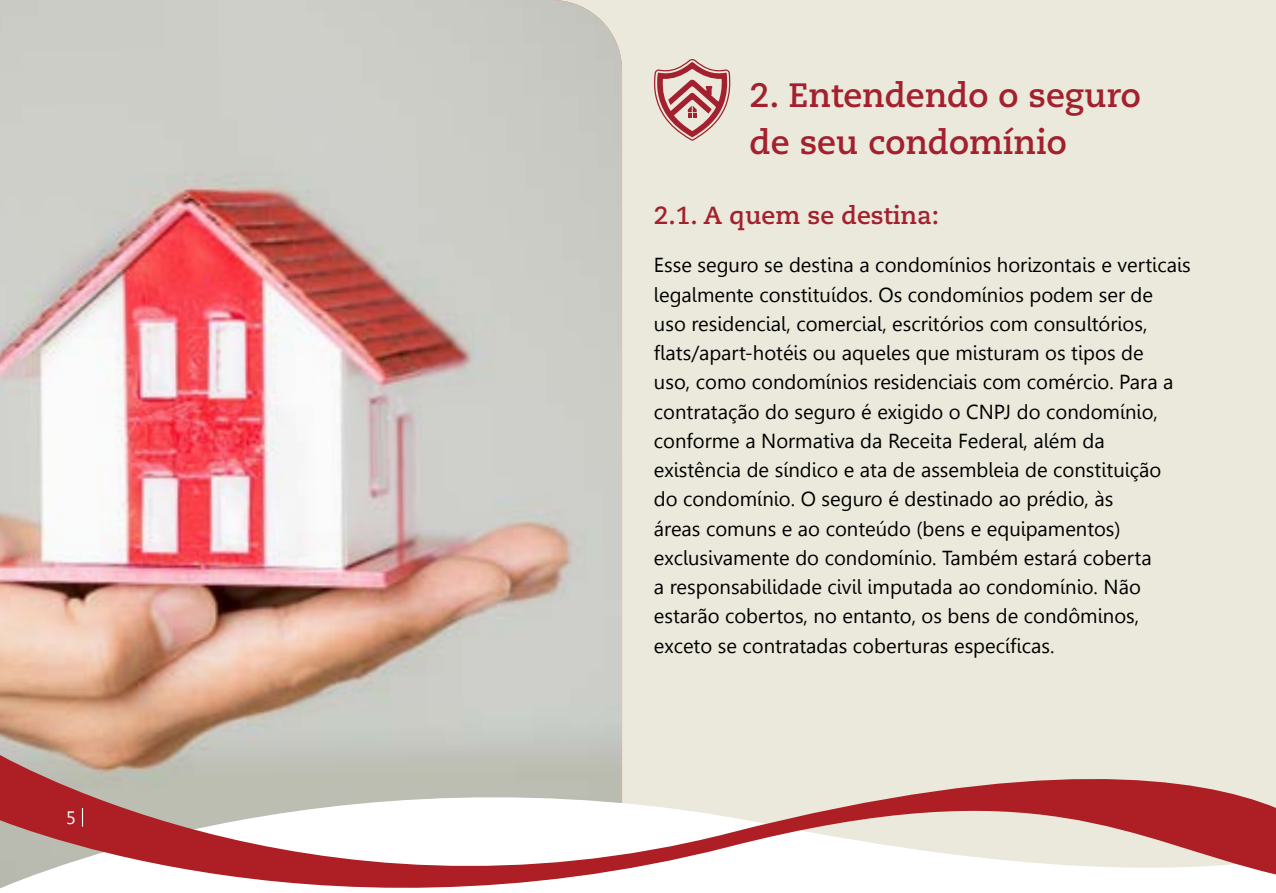
<style>
.page{position:relative;width:1276px;height:893px;background:#ebe9db}
.page>*{position:absolute;margin:0;border:0;box-sizing:border-box;transform-origin:0 0}
.t1{font:700 33.75px/47.2px "Caecilia LT Std";color:#a3212e}
.t2{font:700 24.75px "Caecilia LT Std";color:#a3212e}
.t3{font:20.25px/29.2px "Leelawadee";color:#000}
.t4{font:18px "Leelawadee";color:#fff}
</style>
<div class="page">
<svg style="left:653px;top:59px;width:78px;height:82px"></svg>
<img style="left:0;top:0;width:622px;height:736px">
<svg style="left:0;top:736px;width:622px;height:12px;background:#c2b6a9"></svg>
<svg style="left:0;top:748px;width:1276px;height:145px"></svg>
<svg style="left:82px;top:808px;width:1px;height:18px"></svg>
<p class="t4" style="left:66px;top:807px;width:11px">5</p>
<h1 class="t1" style="left:749px;top:72px;width:392px">2. Entendendo o seguro de seu condomínio</h1>
<p class="t2" style="left:654px;top:201px;width:287px">2.1. A quem se destina:</p>
<p class="t3" style="left:654px;top:251px;width:538px">Esse seguro se destina a condomínios horizontais e verticais legalmente constituídos. Os condomínios podem ser de<br>uso residencial, comercial, escritórios com consultórios, flats/apart-hotéis ou aqueles que misturam os tipos de<br>uso, como condomínios residenciais com comércio. Para a contratação do seguro é exigido o CNPJ do condomínio, conforme a Normativa da Receita Federal, além da existência de síndico e ata de assembleia de constituição<br>do condomínio. O seguro é destinado ao prédio, às<br>áreas comuns e ao conteúdo (bens e equipamentos) exclusivamente do condomínio. Também estará coberta<br>a responsabilidade civil imputada ao condomínio. Não estarão cobertos, no entanto, os bens de condôminos, exceto se contratadas coberturas específicas.</p>
</div>
